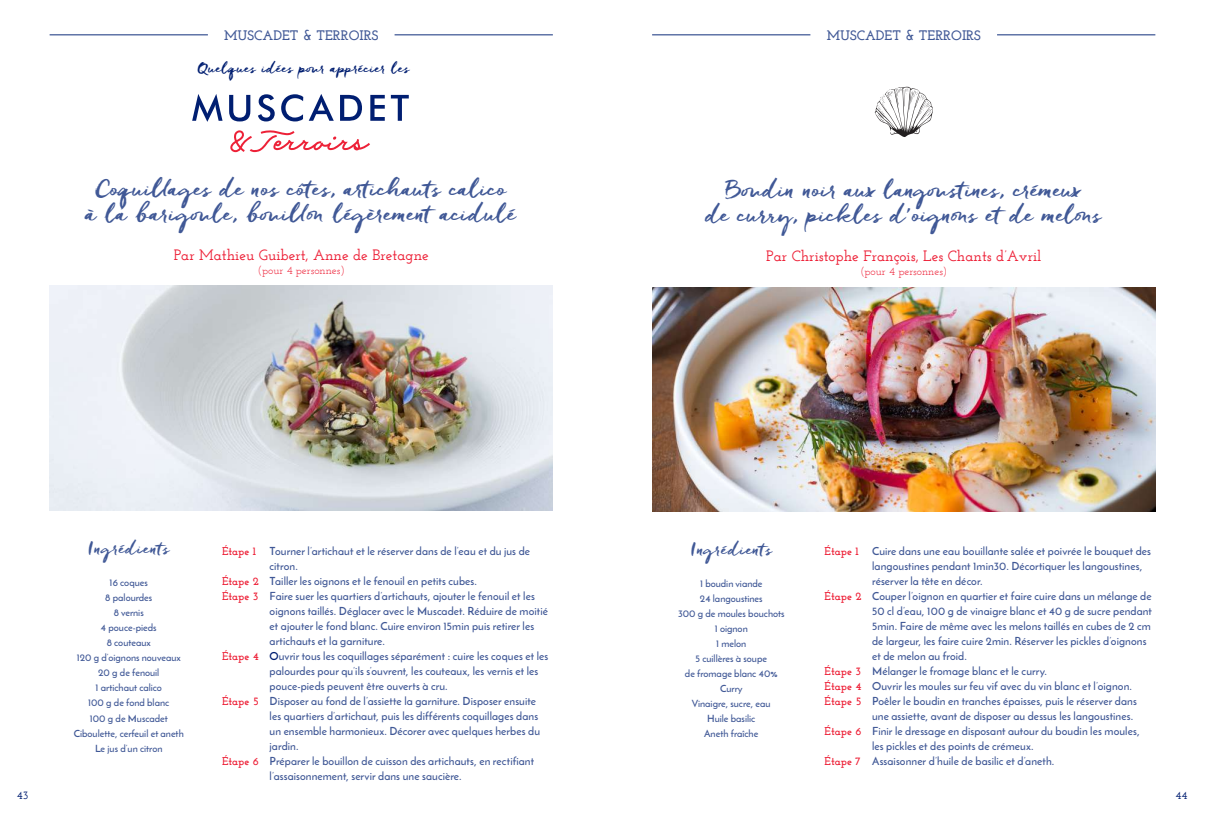
<style>
.page{position:relative;width:1205px;height:815px;background:#fff}
.page>*{position:absolute;margin:0;border:0;box-sizing:border-box;transform-origin:0 0}
.t1{font:23.62px/24.9px "Freeland";color:#405896;text-align:center}
.t2{font:17.5px "Freeland";letter-spacing:.03em;color:#405896}
.t3{font:600 15px "Josefin Slab";color:#ed1e35}
.t4{font:14.5px "Freeland";letter-spacing:.025em;color:#001e71}
.t5{font:700 13.75px "Josefin Slab";color:#405896}
.t6{font:600 11.25px "Josefin Sans";letter-spacing:.01em;color:#405896}
.t7{font:11.25px "Josefin Slab";color:#ed1e35}
.t8{font:600 11.25px "Josefin Slab";color:#001e71}
.t9{font:600 10px/15px "Josefin Sans";color:#405896;text-align:center}
.s1{font-family:"Josefin Slab";font-weight:700;color:#ed1e35}
.s2{color:#001e71}
</style>
<div class="page">
<hr style="left:50px;top:34px;width:158px;height:1px;background:#405896">
<hr style="left:652px;top:34px;width:158px;height:1px;background:#405896">
<hr style="left:394px;top:34px;width:159px;height:1px;background:#405896">
<hr style="left:997px;top:34px;width:158px;height:1px;background:#405896">
<svg style="left:192px;top:94px;width:30px;height:28px"></svg>
<svg style="left:229px;top:95px;width:21px;height:26px"></svg>
<svg style="left:258px;top:94px;width:17px;height:27px"></svg>
<svg style="left:281px;top:94px;width:22px;height:27px"></svg>
<svg style="left:309px;top:94px;width:25px;height:27px"></svg>
<svg style="left:340px;top:95px;width:22px;height:26px"></svg>
<svg style="left:370px;top:95px;width:15px;height:26px"></svg>
<svg style="left:391px;top:95px;width:18px;height:26px"></svg>
<svg style="left:230px;top:130px;width:140px;height:22px"></svg>
<img style="left:652px;top:287px;width:503px;height:224px">
<svg style="left:875px;top:87px;width:58px;height:50px"></svg>
<img style="left:50px;top:286px;width:503px;height:224px">
<p class="t5" style="left:224px;top:27px;width:156px">MUSCADET &amp; TERROIRS</p>
<p class="t5" style="left:827px;top:27px;width:156px">MUSCADET &amp; TERROIRS</p>
<p class="t4" style="left:197px;top:58px;width:214px">Quelques idées pour apprécier les</p>
<h1 class="t1" style="left:86px;top:174px;width:431px">Coquillages de nos côtes, artichauts calico<br>à la barigoule, bouillon légèrement acidulé</h1>
<h3 class="t3" style="left:174px;top:246px;width:257px">Par Mathieu Guibert, Anne de Bretagne</h3>
<p class="t7" style="left:257px;top:263px;width:89px">(pour 4 personnes)</p>
<h1 class="t1" style="left:706px;top:176px;width:397px">Boudin noir aux langoustines, crémeux<br>de curry, pickles d’oignons et de melons</h1>
<h3 class="t3" style="left:766px;top:247px;width:277px">Par Christophe François, Les Chants d’Avril</h3>
<p class="t7" style="left:860px;top:265px;width:89px">(pour 4 personnes)</p>
<p class="t8" style="left:17px;top:788px;width:13px">43</p>
<h2 class="t2" style="left:88px;top:537px;width:84px">Ingrédients</h2>
<p class="t9" style="left:74px;top:575px;width:111px">16 coques<br>8 palourdes<br>8 vernis<br>4 pouce-pieds<br>8 couteaux<br>120 g d’oignons nouveaux<br>20 g de fenouil<br>1 artichaut calico<br>100 g de fond blanc<br>100 g de Muscadet<br>Ciboulette, cerfeuil et aneth<br>Le jus d’un citron</p>
<p class="t6" style="left:222px;top:544px;width:309px"><span class="s1">Étape 1</span> Tourner l’artichaut et le réserver dans de l’eau et du jus de</p>
<p class="t6" style="left:270px;top:559px;width:30px">citron.</p>
<p class="t6" style="left:222px;top:574px;width:256px"><span class="s1">Étape 2</span> Tailler les oignons et le fenouil en petits cubes.</p>
<p class="t6" style="left:222px;top:589px;width:314px"><span class="s1">Étape 3</span> Faire suer les quartiers d’artichauts, ajouter le fenouil et les</p>
<p class="t6" style="left:270px;top:604px;width:280px">oignons taillés. Déglacer avec le Muscadet. Réduire de moitié</p>
<p class="t6" style="left:270px;top:619px;width:266px">et ajouter le fond blanc. Cuire environ 15min puis retirer les</p>
<p class="t6" style="left:270px;top:634px;width:117px">artichauts et la garniture.</p>
<p class="t6" style="left:222px;top:649px;width:328px"><span class="s1">Étape 4</span> <span class="s2">O</span>uvrir tous les coquillages séparément : cuire les coques et les</p>
<p class="t6" style="left:270px;top:664px;width:270px">palourdes pour qu’ils s’ouvrent, les couteaux, les vernis et les</p>
<p class="t6" style="left:270px;top:679px;width:180px">pouce-pieds peuvent être ouverts à cru.</p>
<p class="t6" style="left:222px;top:694px;width:315px"><span class="s1">Étape 5</span> Disposer au fond de l’assiette la garniture. Disposer ensuite</p>
<p class="t6" style="left:270px;top:709px;width:270px">les quartiers d’artichaut, puis les différents coquillages dans</p>
<p class="t6" style="left:270px;top:724px;width:272px">un ensemble harmonieux. Décorer avec quelques herbes du</p>
<p class="t6" style="left:270px;top:739px;width:30px">jardin.</p>
<p class="t6" style="left:222px;top:754px;width:313px"><span class="s1">Étape 6</span> Préparer le bouillon de cuisson des artichauts, en rectifiant</p>
<p class="t6" style="left:270px;top:769px;width:193px">l’assaisonnement, servir dans une saucière.</p>
<h2 class="t2" style="left:690px;top:538px;width:84px">Ingrédients</h2>
<p class="t9" style="left:678px;top:576px;width:108px">1 boudin viande<br>24 langoustines<br>300 g de moules bouchots<br>1 oignon<br>1 melon<br>5 cuillères à soupe<br>de fromage blanc 40%<br>Curry<br>Vinaigre, sucre, eau<br>Huile basilic<br>Aneth fraîche</p>
<p class="t6" style="left:824px;top:544px;width:328px"><span class="s1">Étape 1</span> Cuire dans une eau bouillante salée et poivrée le bouquet des</p>
<p class="t6" style="left:872px;top:559px;width:272px">langoustines pendant 1min30. Décortiquer les langoustines,</p>
<p class="t6" style="left:872px;top:574px;width:112px">réserver la tête en décor.</p>
<p class="t6" style="left:824px;top:589px;width:329px"><span class="s1">Étape 2</span> Couper l’oignon en quartier et faire cuire dans un mélange de</p>
<p class="t6" style="left:872px;top:604px;width:281px">50 cl d’eau, 100 g de vinaigre blanc et 40 g de sucre pendant</p>
<p class="t6" style="left:872px;top:619px;width:280px">5min. Faire de même avec les melons taillés en cubes de 2 cm</p>
<p class="t6" style="left:872px;top:634px;width:276px">de largeur, les faire cuire 2min. Réserver les pickles d’oignons</p>
<p class="t6" style="left:872px;top:649px;width:96px">et de melon au froid.</p>
<p class="t6" style="left:824px;top:664px;width:224px"><span class="s1">Étape 3</span> Mélanger le fromage blanc et le curry.</p>
<p class="t6" style="left:824px;top:679px;width:309px"><span class="s1">Étape 4</span> Ouvrir les moules sur feu vif avec du vin blanc et l’oignon.</p>
<p class="t6" style="left:824px;top:694px;width:314px"><span class="s1">Étape 5</span> Poêler le boudin en tranches épaisses, puis le réserver dans</p>
<p class="t6" style="left:872px;top:709px;width:263px">une assiette, avant de disposer au dessus les langoustines.</p>
<p class="t6" style="left:824px;top:724px;width:317px"><span class="s1">Étape 6</span> Finir le dressage en disposant autour du boudin les moules,</p>
<p class="t6" style="left:872px;top:739px;width:163px">les pickles et des points de crémeux.</p>
<p class="t6" style="left:824px;top:754px;width:231px"><span class="s1">Étape 7</span> Assaisonner d’huile de basilic et d’aneth.</p>
<p class="t8" style="left:1175px;top:788px;width:13px">44</p>
</div>
